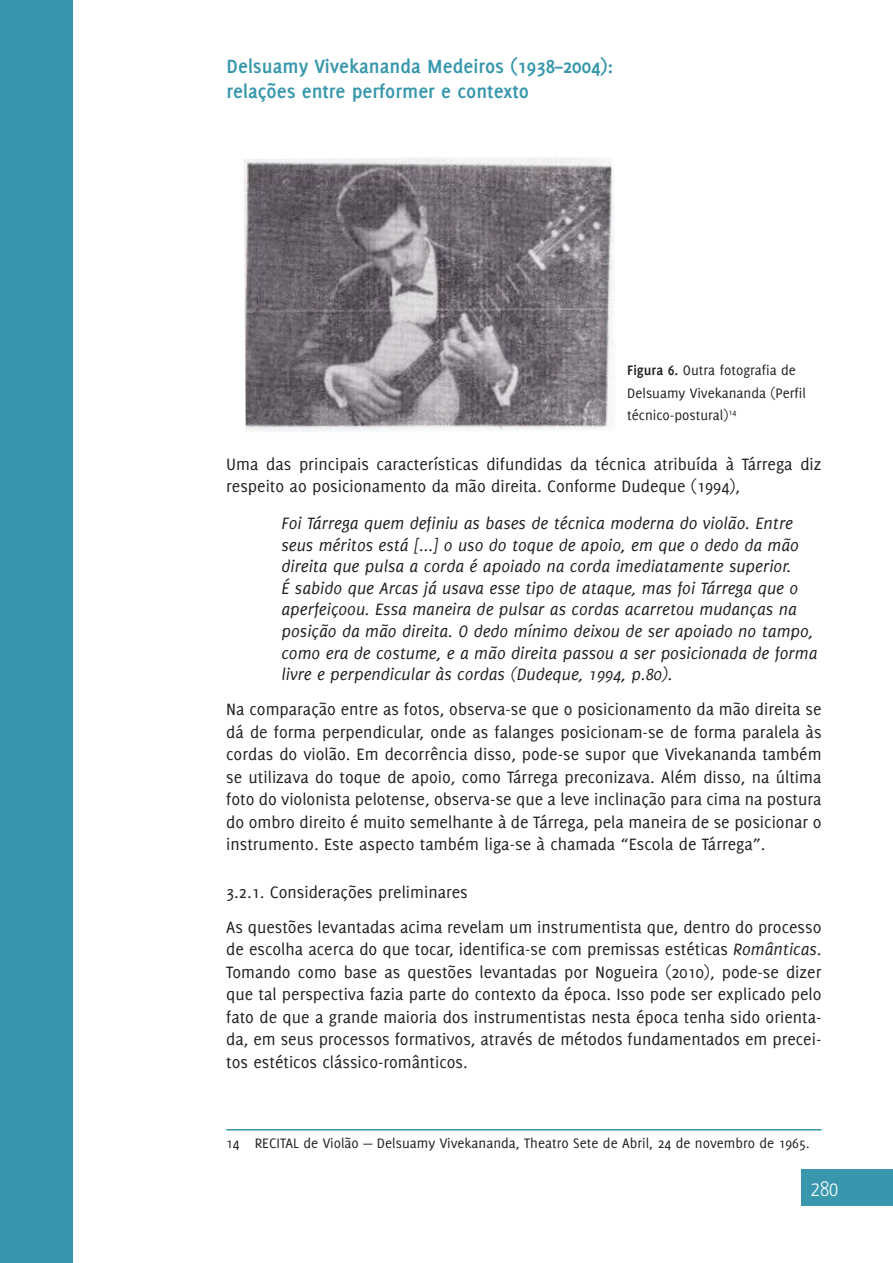
<style>
.page{position:relative;width:893px;height:1263px;background:#fff}
.page>*{position:absolute;margin:0;border:0;box-sizing:border-box;transform-origin:0 0}
.t1{font:700 21px/25.2px "Delicious";color:#3897ac}
.t2{font:300 21px "Yanone Kaffeesatz";color:#fff}
.t3{font:18px/22.5px "Delicious";color:#231f20}
.t4{font:italic 18px/21.6px "Delicious";color:#231f20}
.t5{font:15px/22.5px "Delicious";color:#231f20}
.s1{font-weight:700}
.s2{font-style:italic}
</style>
<div class="page">
<div style="left:0;top:0;width:72px;height:1263px;background:#3897ac"></div>
<div style="left:802px;top:1170px;width:91px;height:36px;background:#3897ac"></div>
<hr style="left:226px;top:1129px;width:595px;height:1px;background:#3897ac">
<img style="left:244px;top:157px;width:371px;height:274px">
<p class="t1" style="left:227px;top:53px;width:388px">Delsuamy Vivekananda Medeiros (1938–2004): relações entre performer e contexto</p>
<p class="t5" style="left:627px;top:359px;width:180px"><span class="s1">Figura 6.</span> Outra fotografia de<br>Delsuamy Vivekananda (Perfil técnico-postural)<sup>14</sup></p>
<p class="t3" style="left:226px;top:453px;width:597px">Uma das principais características difundidas da técnica atribuída à Tárrega diz respeito ao posicionamento da mão direita. Conforme Dudeque (1994),</p>
<p class="t4" style="left:281px;top:512px;width:537px">Foi Tárrega quem definiu as bases de técnica moderna do violão. Entre seus méritos está [...] o uso do toque de apoio, em que o dedo da mão direita que pulsa a corda é apoiado na corda imediatamente superior.<br>É sabido que Arcas já usava esse tipo de ataque, mas foi Tárrega que o aperfeiçoou. Essa maneira de pulsar as cordas acarretou mudanças na posição da mão direita. O dedo mínimo deixou de ser apoiado no tampo, como era de costume, e a mão direita passou a ser posicionada de forma livre e perpendicular às cordas (Dudeque, 1994, p.80).</p>
<p class="t3" style="left:226px;top:698px;width:597px;text-align:justify">Na comparação entre as fotos, observa-se que o posicionamento da mão direita se dá de forma perpendicular, onde as falanges posicionam-se de forma paralela às cordas do violão. Em decorrência disso, pode-se supor que Vivekananda também se utilizava do toque de apoio, como Tárrega preconizava. Além disso, na última foto do violonista pelotense, observa-se que a leve inclinação para cima na postura do ombro direito é muito semelhante à de Tárrega, pela maneira de se posicionar o instrumento. Este aspecto também liga-se à chamada “Escola de Tárrega”.</p>
<p class="t3" style="left:226px;top:874px;width:597px;line-height:35.2px">3.2.1. Considerações preliminares<br>As questões levantadas acima revelam um instrumentista que, dentro do processo</p>
<p class="t3" style="left:226px;top:938px;width:597px;text-align:justify">de escolha acerca do que tocar, identifica-se com premissas estéticas <span class="s2">Românticas</span>.<br>Tomando como base as questões levantadas por Nogueira (2010), pode-se dizer que tal perspectiva fazia parte do contexto da época. Isso pode ser explicado pelo fato de que a grande maioria dos instrumentistas nesta época tenha sido orienta&shy;da, em seus processos formativos, através de métodos fundamentados em precei&shy;tos estéticos clássico-românticos.</p>
<p class="t5" style="left:226px;top:1131px;width:585px">14 RECITAL de Violão — Delsuamy Vivekananda, Theatro Sete de Abril, 24 de novembro de 1965.</p>
<p class="t2" style="left:811px;top:1176px;width:29px">280</p>
</div>
